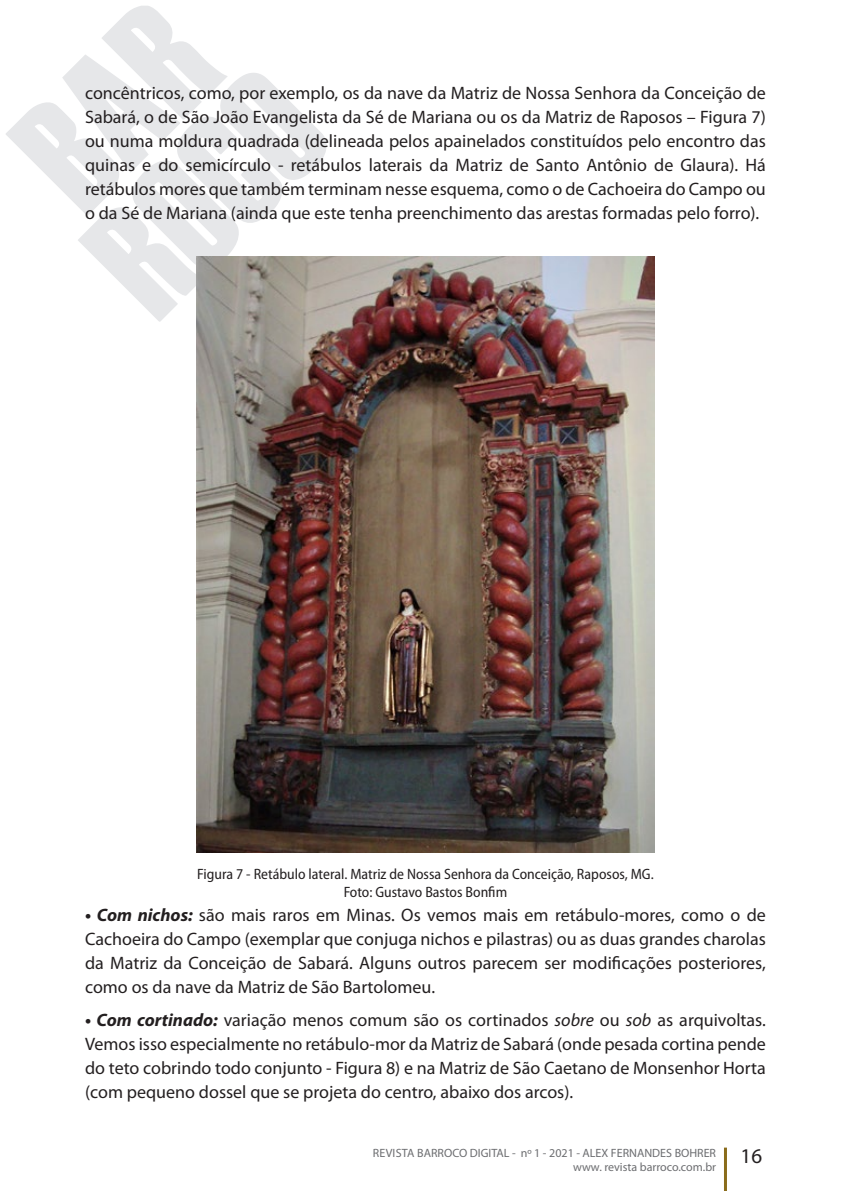
<style>
.page{position:relative;width:851px;height:1191px;background:#fff}
.page>*{position:absolute;margin:0;border:0;box-sizing:border-box;transform-origin:0 0}
.t1{font:21px "Myriad Pro";color:#231f20}
.t2{font:18px/24px "Myriad Pro";color:#231f20;text-align:justify}
.t3{font:semi-condensed 15px/18px "Myriad Pro";color:#231f20;text-align:center}
.t4{font:12px/14.4px "Myriad Pro";color:#6c6d70;text-align:right}
.s1{font-weight:700;font-style:italic}
.s2{font-style:italic}
</style>
<div class="page">
<hr style="left:723px;top:1147px;width:3px;height:44px;background:#8a6c1b">
<svg style="left:6px;top:6px;width:320px;height:316px"></svg>
<img style="left:197px;top:257px;width:457px;height:596px">
<p class="t2" style="left:85px;top:80px;width:682px">concêntricos, como, por exemplo, os da nave da Matriz de Nossa Senhora da Conceição de Sabará, o de São João Evangelista da Sé de Mariana ou os da Matriz de Raposos – Figura 7) ou numa moldura quadrada (delineada pelos apainelados constituídos pelo encontro das quinas e do semicírculo - retábulos laterais da Matriz de Santo Antônio de Glaura). Há retábulos mores que também terminam nesse esquema, como o de Cachoeira do Campo ou o da Sé de Mariana (ainda que este tenha preenchimento das arestas formadas pelo forro).</p>
<p class="t3" style="left:197px;top:865px;width:458px">Figura 7 - Retábulo lateral. Matriz de Nossa Senhora da Conceição, Raposos, MG.<br>Foto: Gustavo Bastos Bonfim</p>
<p class="t2" style="left:85px;top:903px;width:682px"><span class="s1">• Com nichos:</span> são mais raros em Minas. Os vemos mais em retábulo-mores, como o de Cachoeira do Campo (exemplar que conjuga nichos e pilastras) ou as duas grandes charolas da Matriz da Conceição de Sabará. Alguns outros parecem ser modificações posteriores, como os da nave da Matriz de São Bartolomeu.</p>
<p class="t2" style="left:85px;top:1007px;width:682px"><span class="s1">• Com cortinado:</span> variação menos comum são os cortinados <span class="s2">sobre</span> ou <span class="s2">sob</span> as arquivoltas.<br>Vemos isso especialmente no retábulo-mor da Matriz de Sabará (onde pesada cortina pende do teto cobrindo todo conjunto - Figura 8) e na Matriz de São Caetano de Monsenhor Horta (com pequeno dossel que se projeta do centro, abaixo dos arcos).</p>
<p class="t4" style="left:372px;top:1145px;width:345px">REVISTA BARROCO DIGITAL - nº 1 - 2021 - ALEX FERNANDES BOHRER www. revista barroco.com.br</p>
<p class="t1" style="left:740px;top:1143px;width:23px">16</p>
</div>
